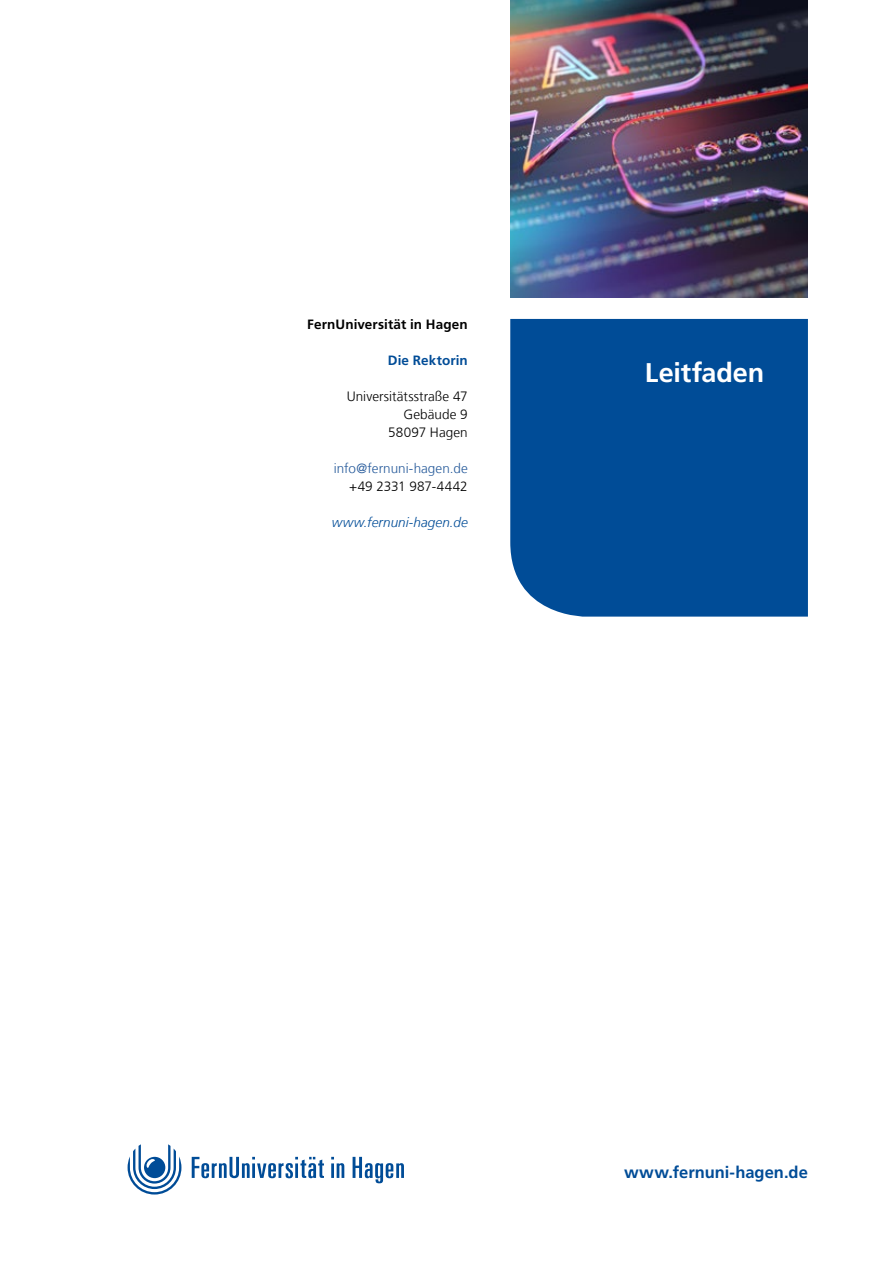
<style>
.page{position:relative;width:893px;height:1263px;background:#fff}
.page>*{position:absolute;margin:0;border:0;box-sizing:border-box;transform-origin:0 0}
.t1{font:700 27px "Frutiger LT Com";letter-spacing:-.005em;color:#fff}
.INHALT_Head_1{font:700 16.5px "Frutiger LT Com";color:#004c97}
.Fußnote{font:300 13.5px "Frutiger LT Com";letter-spacing:.005em;color:#000}
.Fußnote-2{font:700 13.5px "Frutiger LT Com";letter-spacing:.01em;color:#000}
.Fußnote-3{font:300 13.5px "Frutiger LT Com";color:#275b9b}
.Fußnote-4{font:italic 300 13.5px "Frutiger LT Com";letter-spacing:.005em;color:#004c97}
.Fußnote-5{font:700 13.5px "Frutiger LT Com";letter-spacing:.01em;color:#004c97}
</style>
<div class="page">
<img style="left:510px;top:0;width:298px;height:298px">
<div style="left:510px;top:319px;width:298px;height:298px;background:#004c97"></div>
<svg style="left:192px;top:1157px;width:212px;height:26px"></svg>
<svg style="left:128px;top:1144px;width:53px;height:50px"></svg>
<p class="Fußnote-2" style="left:307px;top:316px;width:162px">FernUniversität in Hagen</p>
<p class="Fußnote-5" style="left:388px;top:352px;width:81px">Die Rektorin</p>
<p class="Fußnote" style="left:347px;top:389px;width:123px">Universitätsstraße 47</p>
<p class="Fußnote" style="left:404px;top:407px;width:66px">Gebäude 9</p>
<p class="Fußnote" style="left:388px;top:425px;width:81px">58097 Hagen</p>
<p class="Fußnote-3" style="left:334px;top:461px;width:135px">info@fernuni-hagen.de</p>
<p class="Fußnote" style="left:349px;top:479px;width:120px">+49 2331 987-4442</p>
<p class="Fußnote-4" style="left:332px;top:514px;width:137px">www.fernuni-hagen.de</p>
<p class="t1" style="left:645px;top:356px;width:121px">Leitfaden</p>
<p class="INHALT_Head_1" style="left:624px;top:1162px;width:185px">www.fernuni-hagen.de</p>
</div>
